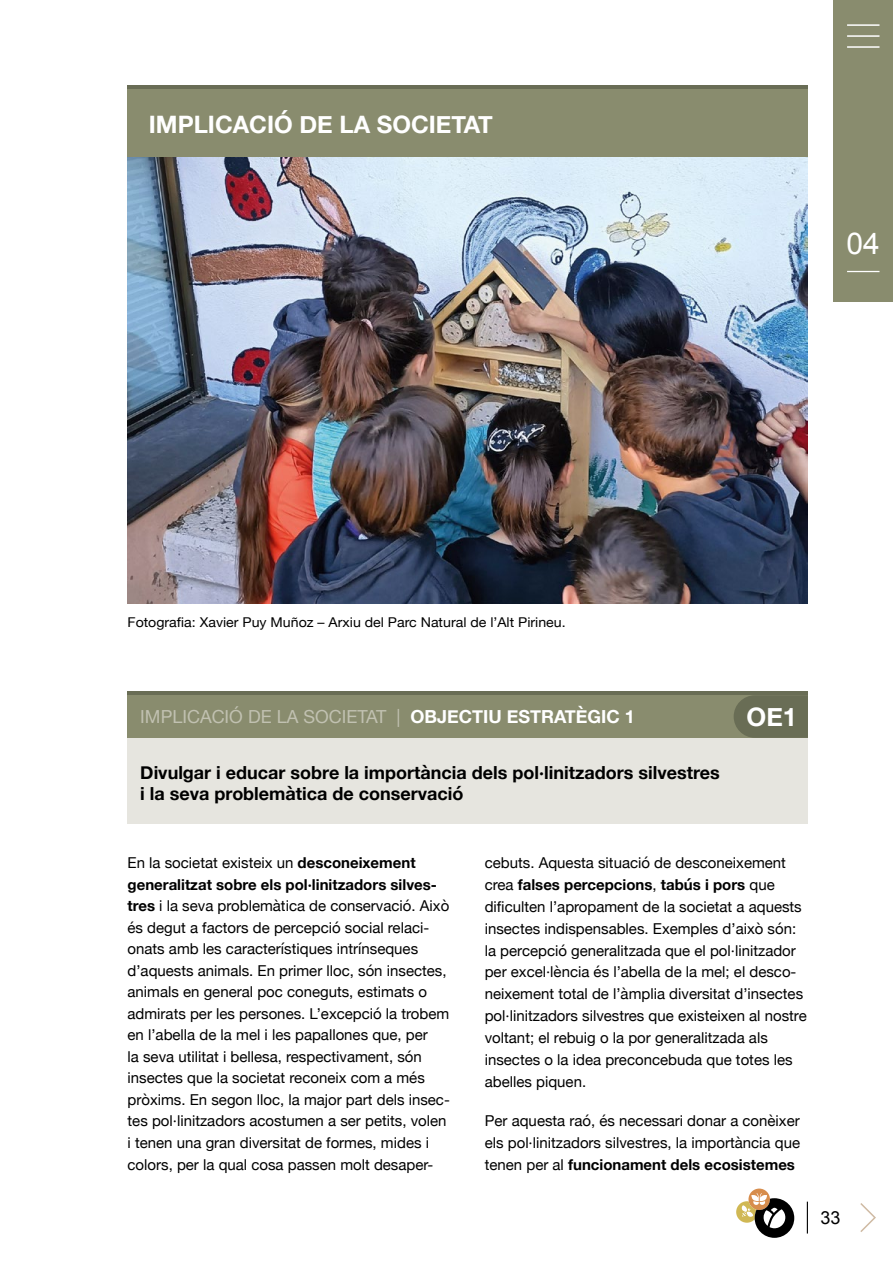
<style>
.page{position:relative;width:893px;height:1263px;background:#fff}
.page>*{position:absolute;margin:0;border:0;box-sizing:border-box;transform-origin:0 0}
.t1{font:30px "Arial";color:#fff}
.t2{font:700 25.5px "Helvetica Neue";color:#fff}
.t3{font:700 24px "Helvetica Neue";color:#fff}
.t4{font:700 18px/21.6px "Helvetica Neue";color:#000}
.t5{font:18px "Helvetica Neue";color:#c1c1b1}
.t6{font:18px "Arial";color:#000}
.t7{font:15px/21.5px "Helvetica Neue";color:#000}
.t8{font:13.5px "Helvetica Neue";color:#000;scale:1.05 1}
.s1{font-weight:700;color:#fff}
.s2{font-weight:700}
</style>
<div class="page">
<div style="left:834px;top:0;width:59px;height:302px;background:#898c6e"></div>
<hr style="left:128px;top:691px;width:680px;height:4px;background:#696d55">
<div style="left:128px;top:695px;width:680px;height:43px;background:#898c6e"></div>
<div style="left:128px;top:738px;width:680px;height:85px;background:#e6e5df"></div>
<div style="left:128px;top:85px;width:680px;height:5px;background:#696d55"></div>
<div style="left:128px;top:90px;width:680px;height:68px;background:#898c6e"></div>
<svg style="left:734px;top:695px;width:74px;height:43px;background:#6b6f56"></svg>
<hr style="left:847px;top:271px;width:32px;height:1px;background:#fff">
<img style="left:128px;top:158px;width:680px;height:445px">
<hr style="left:807px;top:1201px;width:1px;height:32px;background:#000">
<svg style="left:748px;top:1188px;width:22px;height:22px"></svg>
<svg style="left:736px;top:1193px;width:58px;height:45px"></svg>
<hr style="left:847px;top:24px;width:32px;height:2px;background:#fff">
<hr style="left:847px;top:35px;width:32px;height:2px;background:#fff">
<hr style="left:847px;top:46px;width:32px;height:2px;background:#fff">
<svg style="left:860px;top:1203px;width:16px;height:29px"></svg>
<h3 class="t3" style="left:149px;top:106px;width:345px">IMPLICACIÓ DE LA SOCIETAT</h3>
<h1 class="t1" style="left:847px;top:224px;width:35px">04</h1>
<p class="t8" style="left:128px;top:612px;width:419px">Fotografia: Xavier Puy Muñoz – Arxiu del Parc Natural de l’Alt Pirineu.</p>
<p class="t5" style="left:140px;top:704px;width:496px">IMPLICACIÓ DE LA SOCIETAT | <span class="s1">OBJECTIU ESTRATÈGIC 1</span></p>
<p class="t4" style="left:140px;top:762px;width:581px">Divulgar i educar sobre la importància dels pol·linitzadors silvestres i la seva problemàtica de conservació</p>
<h2 class="t2" style="left:747px;top:697px;width:52px">OE1</h2>
<p class="t7" style="left:128px;top:853px;width:324px">En la societat existeix un <span class="s2">desconeixement generalitzat sobre els pol·linitzadors silves&shy;tres</span> i la seva problemàtica de conservació. Això és degut a factors de percepció social relaci&shy;onats amb les característiques intrínseques d’aquests animals. En primer lloc, són insectes, animals en general poc coneguts, estimats o admirats per les persones. L’excepció la trobem en l’abella de la mel i les papallones que, per<br>la seva utilitat i bellesa, respectivament, són insectes que la societat reconeix com a més pròxims. En segon lloc, la major part dels insec&shy;tes pol·linitzadors acostumen a ser petits, volen i tenen una gran diversitat de formes, mides i colors, per la qual cosa passen molt desaper-</p>
<p class="t7" style="left:485px;top:853px;width:323px;line-height:21.9px">cebuts. Aquesta situació de desconeixement crea <span class="s2">falses percepcions</span>, <span class="s2">tabús i pors</span> que dificulten l’apropament de la societat a aquests insectes indispensables. Exemples d’això són: la percepció generalitzada que el pol·linitzador per excel·lència és l’abella de la mel; el desco&shy;neixement total de l’àmplia diversitat d’insectes pol·linitzadors silvestres que existeixen al nostre voltant; el rebuig o la por generalitzada als insectes o la idea preconcebuda que totes les abelles piquen.</p>
<p class="t7" style="left:485px;top:1110px;width:317px;line-height:21.9px;text-align:justify">Per aquesta raó, és necessari donar a conèixer els pol·linitzadors silvestres, la importància que tenen per al <span class="s2">funcionament dels ecosistemes</span></p>
<p class="t6" style="left:820px;top:1206px;width:22px">33</p>
</div>
